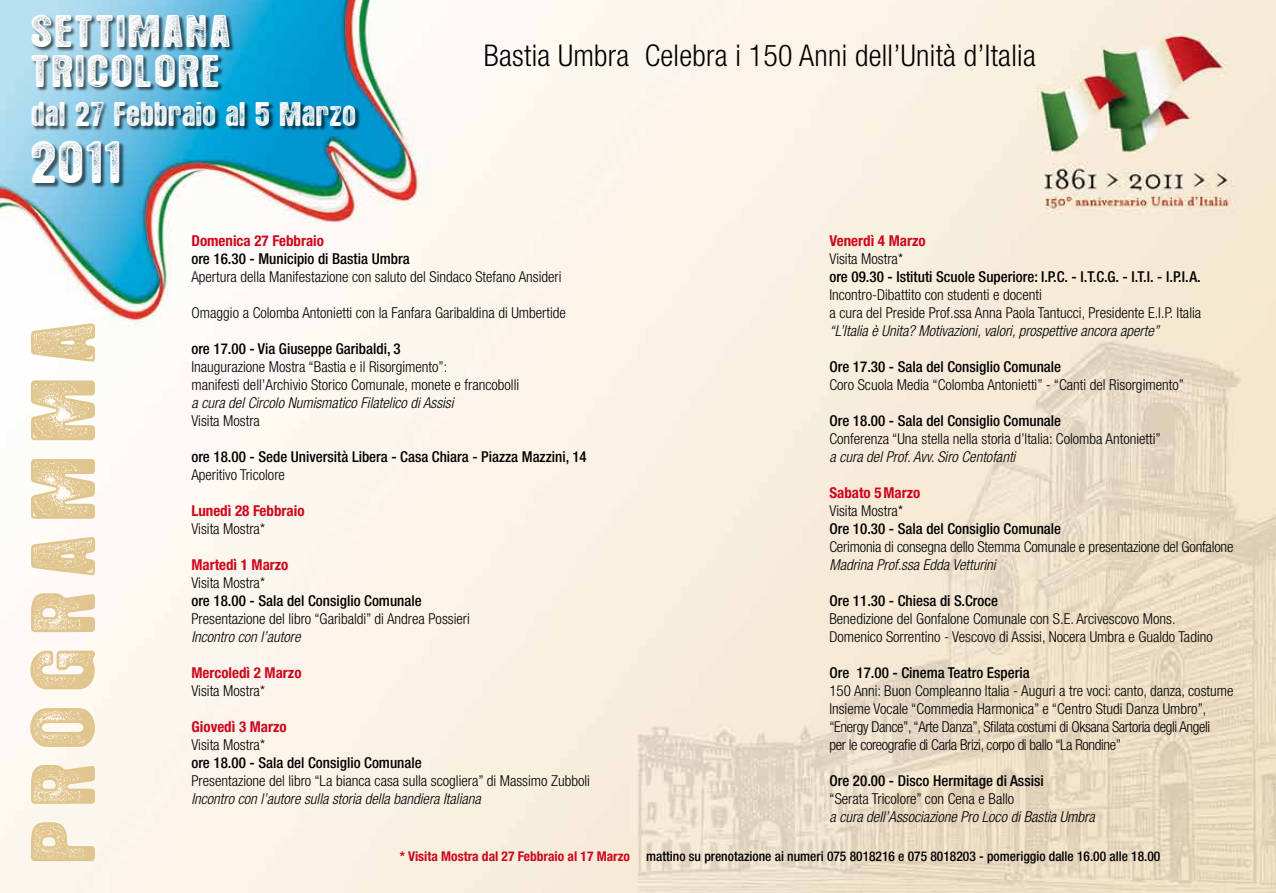
<style>
.page{position:relative;width:1276px;height:893px;background:#fff}
.page>*{position:absolute;margin:0;border:0;box-sizing:border-box;transform-origin:0 0}
.t1{font:72px "Hotel Coral Essex";letter-spacing:.225em;color:#e1c58e;scale:1.1 1}
.t2{font:47.25px "Hotel Coral Essex";color:#fff}
.t3{font:36px/39.5px "Hotel Coral Essex";letter-spacing:.1em;color:#fff;scale:1.1 1}
.t4{font:300 condensed 30px "Helvetica Neue";letter-spacing:.01em;color:#000}
.t5{font:27px "Hotel Coral Essex";letter-spacing:.06em;color:#fff}
.t6{font:300 condensed 15px/18px "Helvetica Neue";color:#000}
.t7{font:500 condensed 15px "Helvetica Neue";color:#000}
.t8{font:italic 300 condensed 15px "Helvetica Neue";color:#000}
.t9{font:700 condensed 15px "Helvetica Neue";color:#cd071e}
.t10{font:500 condensed 13.5px "Helvetica Neue";color:#000}
.s1{font-weight:700;color:#cd071e}
</style>
<div class="page">
<img style="left:0;top:0;width:1276px;height:893px">
<div style="left:33px;top:15px;width:202px;height:77px;background:#000;opacity:.6"></div>
<div style="left:33px;top:141px;width:92px;height:47px;background:#000;opacity:.6"></div>
<div style="left:33px;top:103px;width:328px;height:28px;background:#000;opacity:.6"></div>
<h3 class="t3" style="left:32px;top:13px;width:181px">SETTIMANA<br>TRICOLORE</h3>
<h3 class="t5" style="left:32px;top:101px;width:325px">dal 27 Febbraio al 5 Marzo</h3>
<h2 class="t2" style="left:32px;top:139px;width:90px">2011</h2>
<h3 class="t4" style="left:484px;top:39px;width:553px">Bastia Umbra Celebra i 150 Anni dell’Unità d’Italia</h3>
<h1 class="t1" style="left:27px;top:861px;width:491px;rotate:-90deg">PROGRAMMA</h1>
<p class="t9" style="left:191px;top:231px;width:134px">Domenica 27 Febbraio</p>
<p class="t7" style="left:191px;top:250px;width:220px">ore 16.30 - Municipio di Bastia Umbra</p>
<p class="t6" style="left:191px;top:267px;width:371px">Apertura della Manifestazione con saluto del Sindaco Stefano Ansideri</p>
<p class="t6" style="left:191px;top:303px;width:376px">Omaggio a Colomba Antonietti con la Fanfara Garibaldina di Umbertide</p>
<p class="t7" style="left:191px;top:340px;width:211px">ore 17.00 - Via Giuseppe Garibaldi, 3</p>
<p class="t6" style="left:191px;top:357px;width:329px">Inaugurazione Mostra “Bastia e il Risorgimento”:<br>manifesti dell’Archivio Storico Comunale, monete e francobolli</p>
<p class="t8" style="left:191px;top:394px;width:264px">a cura del Circolo Numismatico Filatelico di Assisi</p>
<p class="t6" style="left:191px;top:411px;width:70px">Visita Mostra</p>
<p class="t7" style="left:191px;top:448px;width:397px">ore 18.00 - Sede Università Libera - Casa Chiara - Piazza Mazzini, 14</p>
<p class="t6" style="left:191px;top:465px;width:95px">Aperitivo Tricolore</p>
<p class="t9" style="left:191px;top:501px;width:115px">Lunedì 28 Febbraio</p>
<p class="t6" style="left:191px;top:519px;width:75px">Visita Mostra*</p>
<p class="t9" style="left:191px;top:555px;width:99px">Martedì 1 Marzo</p>
<p class="t6" style="left:191px;top:573px;width:75px">Visita Mostra*</p>
<p class="t7" style="left:191px;top:592px;width:232px">ore 18.00 - Sala del Consiglio Comunale</p>
<p class="t6" style="left:191px;top:609px;width:280px">Presentazione del libro “Garibaldi” di Andrea Possieri</p>
<p class="t8" style="left:191px;top:628px;width:111px">Incontro con l’autore</p>
<p class="t9" style="left:191px;top:663px;width:112px">Mercoledì 2 Marzo</p>
<p class="t6" style="left:191px;top:681px;width:75px">Visita Mostra*</p>
<p class="t9" style="left:191px;top:717px;width:97px">Giovedì 3 Marzo</p>
<p class="t6" style="left:191px;top:735px;width:75px">Visita Mostra*</p>
<p class="t7" style="left:191px;top:754px;width:232px">ore 18.00 - Sala del Consiglio Comunale</p>
<p class="t6" style="left:191px;top:771px;width:400px">Presentazione del libro “La bianca casa sulla scogliera” di Massimo Zubboli</p>
<p class="t8" style="left:191px;top:790px;width:291px">Incontro con l’autore sulla storia della bandiera Italiana</p>
<p class="t9" style="left:829px;top:231px;width:98px">Venerdì 4 Marzo</p>
<p class="t6" style="left:829px;top:249px;width:75px">Visita Mostra*</p>
<p class="t7" style="left:829px;top:268px;width:373px">ore 09.30 - Istituti Scuole Superiore: I.P.C. - I.T.C.G. - I.T.I. - I.P.I.A.</p>
<p class="t6" style="left:829px;top:285px;width:373px">Incontro-Dibattito con studenti e docenti<br>a cura del Preside Prof.ssa Anna Paola Tantucci, Presidente E.I.P. Italia</p>
<p class="t8" style="left:829px;top:322px;width:331px">“L’Italia è Unita? Motivazioni, valori, prospettive ancora aperte”</p>
<p class="t7" style="left:829px;top:358px;width:233px">Ore 17.30 - Sala del Consiglio Comunale</p>
<p class="t6" style="left:829px;top:375px;width:356px">Coro Scuola Media “Colomba Antonietti” - “Canti del Risorgimento”</p>
<p class="t7" style="left:829px;top:412px;width:233px">Ore 18.00 - Sala del Consiglio Comunale</p>
<p class="t6" style="left:829px;top:429px;width:333px">Conferenza “Una stella nella storia d’Italia: Colomba Antonietti”</p>
<p class="t8" style="left:829px;top:448px;width:187px">a cura del Prof. Avv. Siro Centofanti</p>
<p class="t9" style="left:829px;top:483px;width:92px">Sabato 5Marzo</p>
<p class="t6" style="left:829px;top:501px;width:75px">Visita Mostra*</p>
<p class="t7" style="left:829px;top:520px;width:233px">Ore 10.30 - Sala del Consiglio Comunale</p>
<p class="t6" style="left:829px;top:537px;width:405px">Cerimonia di consegna dello Stemma Comunale e presentazione del Gonfalone</p>
<p class="t8" style="left:829px;top:556px;width:168px">Madrina Prof.ssa Edda Vetturini</p>
<p class="t7" style="left:829px;top:592px;width:170px">Ore 11.30 - Chiesa di S.Croce</p>
<p class="t6" style="left:829px;top:609px;width:385px">Benedizione del Gonfalone Comunale con S.E. Arcivescovo Mons.<br>Domenico Sorrentino - Vescovo di Assisi, Nocera Umbra e Gualdo Tadino</p>
<p class="t7" style="left:829px;top:664px;width:202px">Ore 17.00 - Cinema Teatro Esperia</p>
<p class="t6" style="left:829px;top:681px;width:405px">150 Anni: Buon Compleanno Italia - Auguri a tre voci: canto, danza, costume Insieme Vocale “Commedia Harmonica” e “Centro Studi Danza Umbro”, “Energy Dance”, “Arte Danza”, Sfilata costumi di Oksana Sartoria degli Angeli<br>per le coreografie di Carla Brizi, corpo di ballo “La Rondine”</p>
<p class="t7" style="left:829px;top:772px;width:216px">Ore 20.00 - Disco Hermitage di Assisi</p>
<p class="t6" style="left:829px;top:789px;width:186px">“Serata Tricolore” con Cena e Ballo</p>
<p class="t8" style="left:829px;top:808px;width:267px">a cura dell’Associazione Pro Loco di Bastia Umbra</p>
<p class="t10" style="left:400px;top:848px;width:762px"><span class="s1">* Visita Mostra dal 27 Febbraio al 17 Marzo</span> mattino su prenotazione ai numeri 075 8018216 e 075 8018203 - pomeriggio dalle 16.00 alle 18.00</p>
</div>
